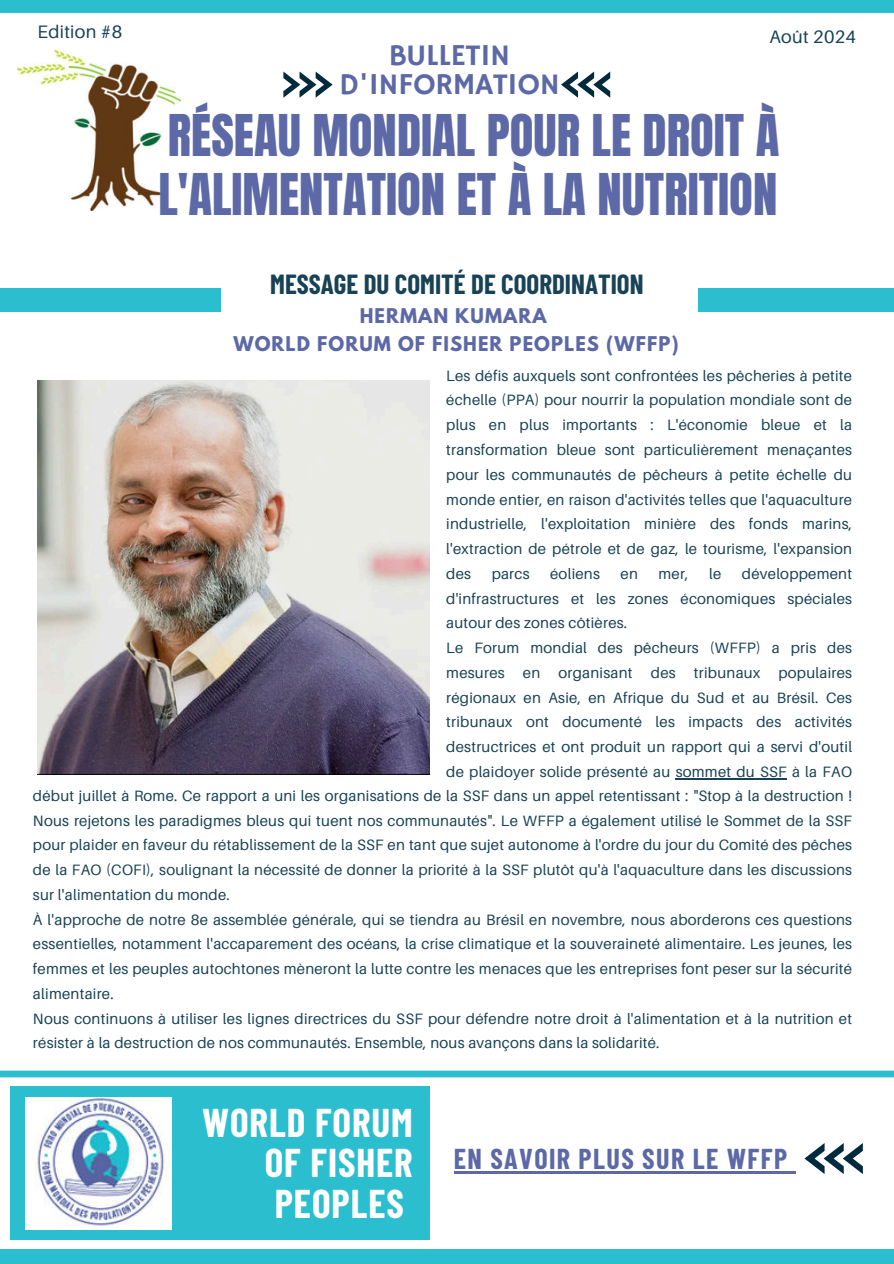
<style>
.page{position:relative;width:894px;height:1264px;background:#fff}
.page>*{position:absolute;margin:0;border:0;box-sizing:border-box;transform-origin:0 0}
.t1{font:48.9px/58.5px "Anton";color:#5c69a6}
.t2{font:700 39.3px/40.5px "Barlow Condensed";letter-spacing:.025em;color:#fff;text-align:justify}
.t3{font:30.3px/29.2px "Hammersmith One";letter-spacing:-.01em;color:#5c69a6;text-align:center}
.t4{font:700 28.05px "Barlow Condensed";letter-spacing:.05em;color:#5c69a6}
.t5{font:700 27px "Barlow Condensed";color:#184255}
.t6{font:700 18px/28.2px "League Spartan";letter-spacing:.06em;color:#5c69a6;text-align:center}
.t7{font:18px "Aileron";letter-spacing:.015em;color:#184255}
.t8{font:15px/24.8px "Aileron";letter-spacing:.015em;color:#184255}
</style>
<div class="page">
<img style="left:37px;top:380px;width:392px;height:394px">
<div style="left:10px;top:1086px;width:419px;height:154px;background:#2abecf"></div>
<div style="left:0;top:288px;width:220px;height:23px;background:#2abecf"></div>
<div style="left:698px;top:288px;width:195px;height:23px;background:#2abecf"></div>
<svg style="left:804px;top:1143px;width:58px;height:31px"></svg>
<svg style="left:283px;top:72px;width:49px;height:25px"></svg>
<svg style="left:561px;top:72px;width:49px;height:25px"></svg>
<div style="left:0;top:0;width:893px;height:12px;background:#2abecf"></div>
<div style="left:0;top:1249px;width:893px;height:14px;background:#2abecf"></div>
<div style="left:0;top:1070px;width:893px;height:7px;background:#2abecf"></div>
<img style="left:18px;top:51px;width:162px;height:160px">
<img style="left:25px;top:1097px;width:146px;height:132px">
<hr style="left:675px;top:778px;width:111px;height:1px;background:#184255">
<hr style="left:453px;top:1170px;width:335px;height:3px;background:#5c69a6">
<svg style="left:788px;top:1171px;width:7px;height:2px"></svg>
<p class="t7" style="left:37px;top:22px;width:86px">Edition #8</p>
<p class="t7" style="left:769px;top:27px;width:88px">Août 2024</p>
<h3 class="t3" style="left:339px;top:42px;width:222px">BULLETIN<br>D'INFORMATION</h3>
<h1 class="t1" style="left:158px;top:110px;width:622px">RÉSEAU MONDIAL POUR LE DROIT À<br>L'ALIMENTATION ET À LA NUTRITION</h1>
<h3 class="t5" style="left:270px;top:265px;width:375px">MESSAGE DU COMITÉ DE COORDINATION</h3>
<p class="t6" style="left:233px;top:301px;width:446px">HERMAN KUMARA<br>WORLD FORUM OF FISHER PEOPLES (WFFP)</p>
<p class="t8" style="left:446px;top:363px;width:407px;text-align:justify">Les défis auxquels sont confrontées les pêcheries à petite échelle (PPA) pour nourrir la population mondiale sont de plus en plus importants : L'économie bleue et la transformation bleue sont particulièrement menaçantes pour les communautés de pêcheurs à petite échelle du monde entier, en raison d'activités telles que l'aquaculture industrielle, l'exploitation minière des fonds marins, l'extraction de pétrole et de gaz, le tourisme, l'expansion des</p>
<p class="t8" style="left:446px;top:561px;width:407px;text-indent:295px">développement d'infrastructures et les zones économiques spéciales autour des zones côtières.<br>Le Forum mondial des pêcheurs (WFFP) a pris des mesures en organisant des tribunaux populaires régionaux en Asie, en Afrique du Sud et au Brésil. Ces tribunaux ont documenté les impacts des activités destructrices et ont produit un rapport qui a servi d'outil de plaidoyer solide présenté au sommet du SSF à la FAO début</p>
<p class="t8" style="left:491px;top:561px;width:39px">parcs</p>
<p class="t8" style="left:550px;top:561px;width:51px">éoliens</p>
<p class="t8" style="left:620px;top:561px;width:19px">en</p>
<p class="t8" style="left:658px;top:561px;width:32px">mer,</p>
<p class="t8" style="left:709px;top:561px;width:14px">le</p>
<p class="t8" style="left:33px;top:783px;width:820px">début juillet à Rome. Ce rapport a uni les organisations de la SSF dans un appel retentissant : "Stop à la destruction !<br>Nous rejetons les paradigmes bleus qui tuent nos communautés". Le WFFP a également utilisé le Sommet de la SSF pour plaider en faveur du rétablissement de la SSF en tant que sujet autonome à l'ordre du jour du Comité des pêches de la FAO (COFI), soulignant la nécessité de donner la priorité à la SSF plutôt qu'à l'aquaculture dans les discussions sur l'alimentation du monde.<br>À l'approche de notre 8e assemblée générale, qui se tiendra au Brésil en novembre, nous aborderons ces questions essentielles, notamment l'accaparement des océans, la crise climatique et la souveraineté alimentaire. Les jeunes, les femmes et les peuples autochtones mèneront la lutte contre les menaces que les entreprises font peser sur la sécurité alimentaire.<br>Nous continuons à utiliser les lignes directrices du SSF pour défendre notre droit à l'alimentation et à la nutrition et résister à la destruction de nos communautés. Ensemble, nous avançons dans la solidarité.</p>
<h2 class="t2" style="left:265px;top:1100px;width:149px;text-indent:-63px">WORLD FORUM OF FISHER PEOPLES</h2>
<h3 class="t4" style="left:453px;top:1138px;width:335px">EN SAVOIR PLUS SUR LE WFFP</h3>
</div>
